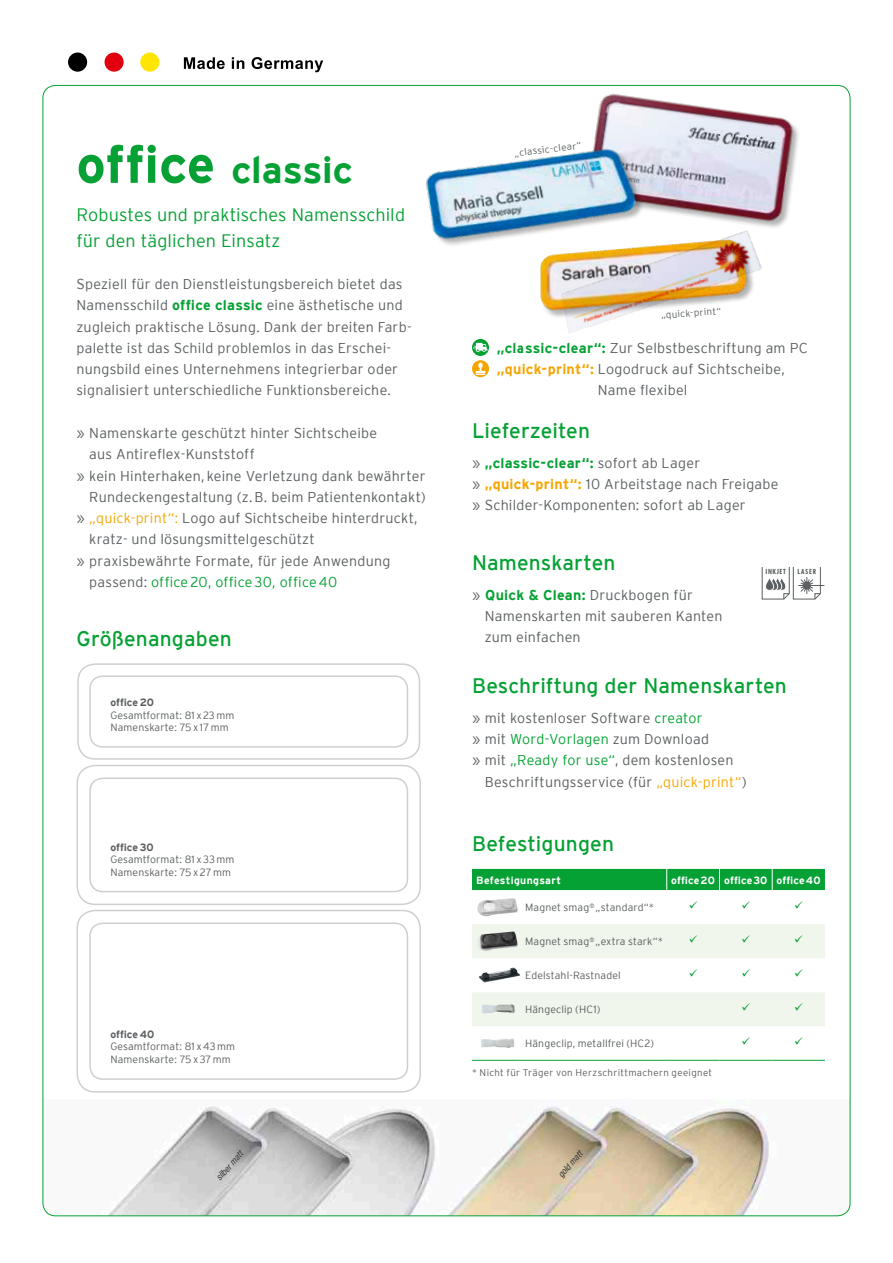
<style>
.page{position:relative;width:893px;height:1263px;background:#fff}
.page>*{position:absolute;margin:0;border:0;box-sizing:border-box;transform-origin:0 0}
.t1{font:700 37.5px "Interstate";color:#06a134}
.t2{font:21px "Interstate";letter-spacing:.005em;color:#06a134}
.t3{font:300 18px/25.5px "Interstate";letter-spacing:.005em;color:#06a134}
.t4{font:300 14.25px/21.3px "Interstate";letter-spacing:.015em;color:#5b5f61}
.t5{font:300 14.25px "Interstate";letter-spacing:.015em;color:#06a134}
.t6{font:300 10.5px/12.8px "Interstate";letter-spacing:.01em;color:#5b5f61}
.t7{font:700 10.5px "Interstate";letter-spacing:.02em;color:#fff}
.t8{font:700 10.5px "Interstate";letter-spacing:-.005em;color:#5b5f61}
.t9{font:300 9.75px "Interstate";letter-spacing:.03em;color:#5b5f61}
.t10{font:italic condensed 9px "Helvetica Neue";color:#35383a}
.t11{font:700 condensed 7.2px "Futura BT";letter-spacing:.115em;color:#5b5f61}
.s1{font-size:52.5px}
.s2{font-weight:700;color:#06a134}
.s3{color:#f6a500}
.s4{color:#5b5f61}
.s5{font-weight:700;color:#f6a500}
.s6{color:#06a134}
</style>
<div class="page">
<img style="left:43px;top:1100px;width:807px;height:116px">
<svg style="left:184px;top:57px;width:41px;height:12px"></svg>
<svg style="left:232px;top:57px;width:12px;height:12px"></svg>
<svg style="left:252px;top:57px;width:71px;height:15px"></svg>
<div style="left:68px;top:53px;width:19px;height:19px;background:#000;border-radius:50%"></div>
<div style="left:105px;top:53px;width:19px;height:19px;background:#e2000f;border-radius:50%"></div>
<div style="left:140px;top:53px;width:19px;height:19px;background:#ffe500;border-radius:50%"></div>
<div style="left:77px;top:765px;width:344px;height:140px;border:2px solid #cfcfd0;border-radius:18px"></div>
<div style="left:89px;top:777px;width:319px;height:115px;border:2px solid #cfcfd0;border-radius:13px"></div>
<div style="left:77px;top:663px;width:343px;height:97px;border:2px solid #cfcfd0;border-radius:17px"></div>
<div style="left:89px;top:675px;width:319px;height:73px;border:2px solid #cfcfd0;border-radius:13px"></div>
<div style="left:77px;top:910px;width:344px;height:182px;border:2px solid #cfcfd0;border-radius:18px"></div>
<div style="left:89px;top:922px;width:319px;height:158px;border:2px solid #cfcfd0;border-radius:13px"></div>
<img style="left:596px;top:93px;width:203px;height:135px">
<img style="left:425px;top:127px;width:229px;height:119px">
<svg style="left:762px;top:567px;width:62px;height:33px"></svg>
<div style="left:803px;top:581px;width:8px;height:9px;background:#5b5f61;border-radius:50%"></div>
<svg style="left:472px;top:890px;width:353px;height:170px"></svg>
<hr style="left:472px;top:1060px;width:47px;height:1px;background:#06a134">
<hr style="left:519px;top:1060px;width:148px;height:1px;background:#06a134">
<hr style="left:667px;top:1060px;width:52px;height:1px;background:#06a134">
<hr style="left:719px;top:1060px;width:53px;height:1px;background:#06a134">
<hr style="left:772px;top:1060px;width:53px;height:1px;background:#06a134">
<div style="left:472px;top:869px;width:353px;height:21px;background:#06a134"></div>
<img style="left:477px;top:898px;width:41px;height:18px">
<img style="left:481px;top:1038px;width:33px;height:10px">
<svg style="left:472px;top:339px;width:17px;height:17px"></svg>
<svg style="left:473px;top:343px;width:14px;height:9px"></svg>
<svg style="left:472px;top:360px;width:17px;height:17px"></svg>
<svg style="left:476px;top:363px;width:9px;height:12px"></svg>
<img style="left:540px;top:240px;width:21px;height:70px">
<img style="left:561px;top:230px;width:201px;height:104px">
<svg style="left:689px;top:901px;width:8px;height:8px"></svg>
<svg style="left:742px;top:901px;width:8px;height:8px"></svg>
<svg style="left:795px;top:901px;width:8px;height:8px"></svg>
<svg style="left:472px;top:924px;width:353px;height:102px"></svg>
<svg style="left:742px;top:1037px;width:8px;height:8px"></svg>
<svg style="left:795px;top:1037px;width:8px;height:8px"></svg>
<h1 class="t1" style="left:77px;top:149px;width:278px"><span class="s1">office</span> classic</h1>
<p class="t3" style="left:77px;top:202px;width:330px">Robustes und praktisches Namensschild für den täglichen Einsatz</p>
<p class="t4" style="left:77px;top:273px;width:337px">Speziell für den Dienstleistungsbereich bietet das Namensschild <span class="s2">office classic</span> eine ästhetische und zugleich praktische Lösung. Dank der breiten Farb&shy;palette ist das Schild problemlos in das Erschei&shy;nungsbild eines Unternehmens integrierbar oder signalisiert unterschiedliche Funktionsbereiche.</p>
<p class="t4" style="left:77px;top:422px;width:302px">» Namenskarte geschützt hinter Sichtscheibe</p>
<p class="t4" style="left:89px;top:443px;width:167px">aus Antireflex-Kunststoff</p>
<p class="t4" style="left:77px;top:465px;width:350px">» kein Hinterhaken, keine Verletzung dank bewährter</p>
<p class="t4" style="left:89px;top:486px;width:338px">Rundeckengestaltung (z.B. beim Patientenkontakt)</p>
<p class="t4" style="left:77px;top:507px;width:343px">» <span class="s3">„quick-print“:</span> Logo auf Sichtscheibe hinterdruckt,</p>
<p class="t4" style="left:89px;top:528px;width:227px">kratz- und lösungsmittelgeschützt</p>
<p class="t4" style="left:77px;top:550px;width:315px">» praxisbewährte Formate, für jede Anwendung</p>
<p class="t5" style="left:89px;top:574px;width:250px"><span class="s4">passend:</span> office 20, office 30, office40</p>
<h2 class="t2" style="left:77px;top:627px;width:157px">Größenangaben</h2>
<p class="t8" style="left:110px;top:696px;width:45px">office 20</p>
<p class="t6" style="left:110px;top:708px;width:125px">Gesamtformat: 81 x 23 mm<br>Namenskarte: 75x 17 mm</p>
<p class="t8" style="left:110px;top:841px;width:45px">office 30</p>
<p class="t6" style="left:110px;top:853px;width:125px">Gesamtformat: 81 x 33 mm<br>Namenskarte: 75x 27 mm</p>
<p class="t8" style="left:110px;top:1028px;width:45px">office 40</p>
<p class="t6" style="left:110px;top:1040px;width:126px">Gesamtformat: 81 x43 mm<br>Namenskarte: 75x 37 mm</p>
<p class="t9" style="left:514px;top:148px;width:69px;rotate:-7deg">„classic-clear“</p>
<p class="t9" style="left:661px;top:310px;width:62px;rotate:-4deg">„quick-print“</p>
<p class="t4" style="left:497px;top:337px;width:313px"><span class="s2">„classic-clear“:</span> Zur Selbstbeschriftung am PC</p>
<p class="t4" style="left:497px;top:358px;width:289px"><span class="s5">„quick-print“:</span> Logodruck auf Sichtscheibe,</p>
<p class="t4" style="left:598px;top:380px;width:91px">Name flexibel</p>
<h2 class="t2" style="left:472px;top:419px;width:119px">Lieferzeiten</h2>
<p class="t4" style="left:472px;top:452px;width:308px">» <span class="s2">„classic-clear“:</span> sofort ab Lager<br>» <span class="s5">„quick-print“:</span> 10 Arbeitstage nach Freigabe » Schilder-Komponenten: sofort ab Lager</p>
<h2 class="t2" style="left:472px;top:551px;width:145px">Namenskarten</h2>
<p class="t4" style="left:485px;top:584px;width:239px;text-indent:-13px">» <span class="s2">Quick &amp; Clean:</span> Druckbogen für<br>Namenskarten mit sauberen Kanten zum einfachen</p>
<p class="t11" style="left:766px;top:567px;width:22px">INKJET</p>
<p class="t11" style="left:797px;top:567px;width:20px">LASER</p>
<h2 class="t2" style="left:472px;top:674px;width:316px">Beschriftung der Namenskarten</h2>
<p class="t4" style="left:472px;top:707px;width:232px">» mit kostenloser Software <span class="s6">creator</span></p>
<p class="t4" style="left:472px;top:728px;width:239px">» mit <span class="s6">Word-Vorlagen</span> zum Download</p>
<p class="t4" style="left:472px;top:750px;width:263px">» mit <span class="s6">„Ready for use“</span>, dem kostenlosen</p>
<p class="t4" style="left:485px;top:771px;width:264px">Beschriftungsservice (für <span class="s3">„quick-print“</span>)</p>
<h2 class="t2" style="left:472px;top:831px;width:143px">Befestigungen</h2>
<p class="t7" style="left:476px;top:874px;width:86px">Befestigungsart</p>
<p class="t7" style="left:671px;top:874px;width:151px">office 20 office 30 office 40</p>
<p class="t6" style="left:525px;top:901px;width:130px">Magnet smag<sup>®</sup> „standard“*</p>
<p class="t6" style="left:525px;top:935px;width:139px">Magnet smag<sup>®</sup> „extra stark“*</p>
<p class="t6" style="left:525px;top:969px;width:97px">Edelstahl-Rastnadel</p>
<p class="t6" style="left:525px;top:1003px;width:77px">Hängeclip (HC1)</p>
<p class="t6" style="left:525px;top:1037px;width:130px">Hängeclip, metallfrei (HC2)</p>
<p class="t9" style="left:472px;top:1067px;width:242px">* Nicht für Träger von Herzschrittmachern geeignet</p>
<p class="t10" style="left:214px;top:1175px;width:37px;rotate:-48deg">silber matt</p>
<p class="t10" style="left:556px;top:1172px;width:33px;rotate:-48deg">gold matt</p>
</div>
